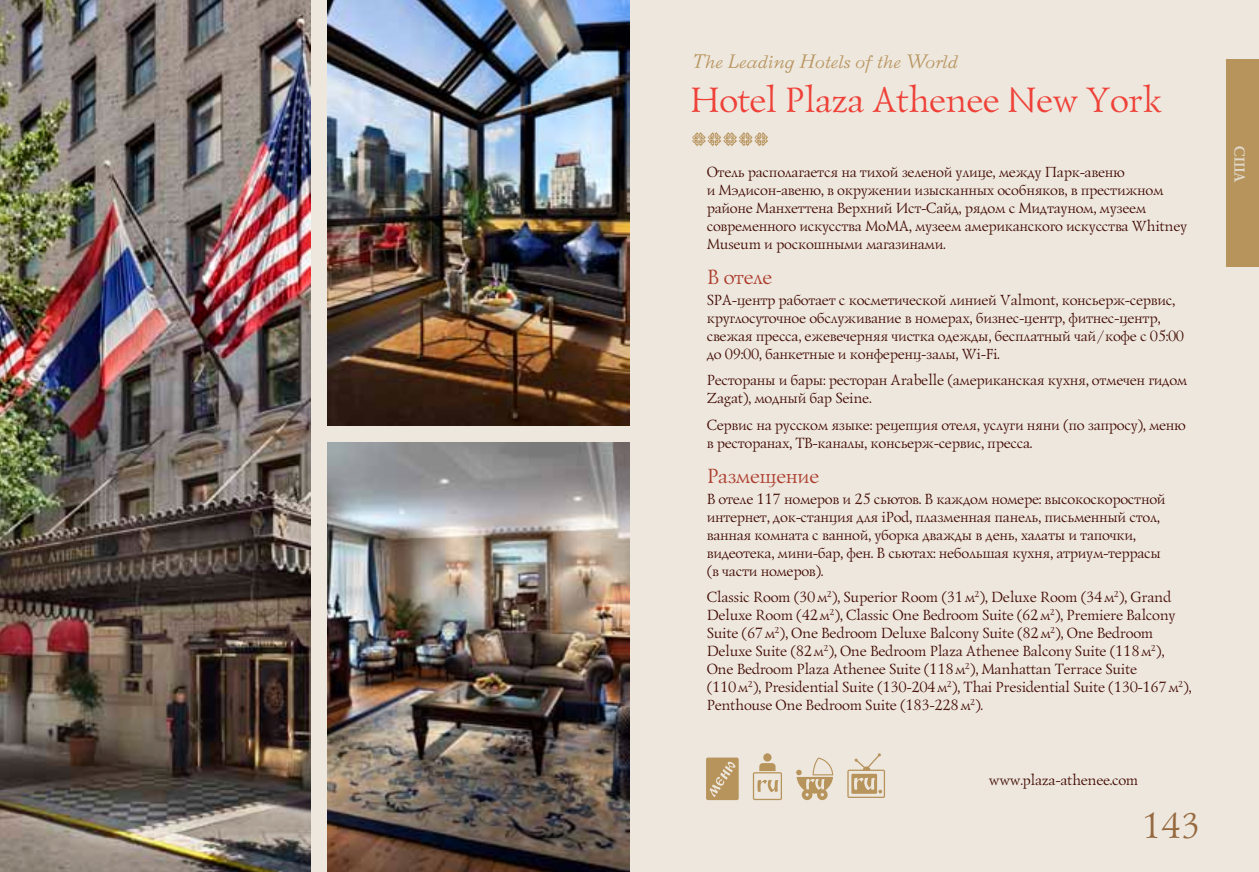
<style>
.page{position:relative;width:1259px;height:872px;background:#fff}
.page>*{position:absolute;margin:0;border:0;box-sizing:border-box;transform-origin:0 0}
.t1{font:36px "Lazurski C";color:#ef4138}
.t2{font:36px "Lazurski C";color:#97693f}
.t3{font:21px "Lazurski C";color:#ad3c2b}
.t4{font:italic 19.5px "Bazhanov C";color:#b8945d}
.t5{font:15px/18px "Lazurski C";color:#410901}
.t6{font:700 15px "Lazurski C";color:#e1d9cc}
</style>
<div class="page">
<div style="left:0;top:0;width:629px;height:872px;background:#ede7de"></div>
<div style="left:629px;top:0;width:630px;height:872px;background:#ede7de"></div>
<svg style="left:692px;top:132px;width:76px;height:14px"></svg>
<div style="left:1226px;top:60px;width:33px;height:207px;background:#b8945d"></div>
<img style="left:327px;top:0;width:302px;height:425px">
<img style="left:327px;top:442px;width:302px;height:430px">
<img style="left:0;top:0;width:310px;height:872px">
<svg style="left:796px;top:757px;width:37px;height:43px"></svg>
<div style="left:763px;top:753px;width:8px;height:8px;background:#b8945d;border-radius:50%"></div>
<svg style="left:753px;top:763px;width:29px;height:37px"></svg>
<svg style="left:706px;top:757px;width:32px;height:43px"></svg>
<svg style="left:847px;top:753px;width:38px;height:45px"></svg>
<h3 class="t4" style="left:692px;top:50px;width:267px">The Leading Hotels of the World</h3>
<h1 class="t1" style="left:688px;top:79px;width:472px">Hotel Plaza Athenee New York</h1>
<p class="t5" style="left:706px;top:163px;width:481px">Отель располагается на тихой зеленой улице, между Парк-авеню<br>и Мэдисон-авеню, в окружении изысканных особняков, в престижном районе Манхеттена Верхний Ист-Сайд, рядом с Мидтауном, музеем современного искусства MоMA, музеем американского искусства Whitney Museum и роскошными магазинами.</p>
<h2 class="t3" style="left:706px;top:264px;width:66px">В отеле</h2>
<p class="t5" style="left:706px;top:291px;width:479px">SPA-центр работает с косметической линией Valmont, консьерж-сервис, круглосуточное обслуживание в номерах, бизнес-центр, фитнес-центр, свежая пресса, ежевечерняя чистка одежды, бесплатный чай/кофе с 05:00 до 09:00, банкетные и конференц-залы, Wi-Fi.</p>
<p class="t5" style="left:706px;top:371px;width:482px">Рестораны и бары: ресторан Arabelle (американская кухня, отмечен гидом<br>Zagat), модный бар Seine.</p>
<p class="t5" style="left:706px;top:416px;width:480px">Сервис на русском языке: рецепция отеля, услуги няни (по запросу), меню в ресторанах, ТВ-каналы, консьерж-сервис, пресса.</p>
<h2 class="t3" style="left:706px;top:463px;width:113px">Размещение</h2>
<p class="t5" style="left:706px;top:490px;width:460px">В отеле 117 номеров и 25 сьютов. В каждом номере: высокоскоростной интернет, док-станция для iPod, плазменная панель, письменный стол, ванная комната с ванной, уборка дважды в день, халаты и тапочки, видеотека, мини-бар, фен. В сьютах: небольшая кухня, атриум-террасы (в части номеров).</p>
<p class="t5" style="left:706px;top:588px;width:486px">Classic Room (30м<sup>2</sup>), Superior Room (31м<sup>2</sup>), Deluxe Room (34м<sup>2</sup>), Grand Deluxe Room (42м<sup>2</sup>), Classic One Bedroom Suite (62м<sup>2</sup>), Premiere Balcony Suite (67м<sup>2</sup>), One Bedroom Deluxe Balcony Suite (82м<sup>2</sup>), One Bedroom Deluxe Suite (82м<sup>2</sup>), One Bedroom Plaza Athenee Balcony Suite (118м<sup>2</sup>), One Bedroom Plaza Athenee Suite (118м<sup>2</sup>), Manhattan Terrace Suite (110м<sup>2</sup>), Presidential Suite (130‑204м<sup>2</sup>), Thai Presidential Suite (130‑167м<sup>2</sup>), Penthouse One Bedroom Suite (183‑228м<sup>2</sup>).</p>
<p class="t5" style="left:988px;top:771px;width:151px">www.plaza-athenee.com</p>
<h1 class="t2" style="left:1140px;top:805px;width:59px">143</h1>
<p class="t6" style="left:1248px;top:145px;width:39px;rotate:90deg">США</p>
</div>
